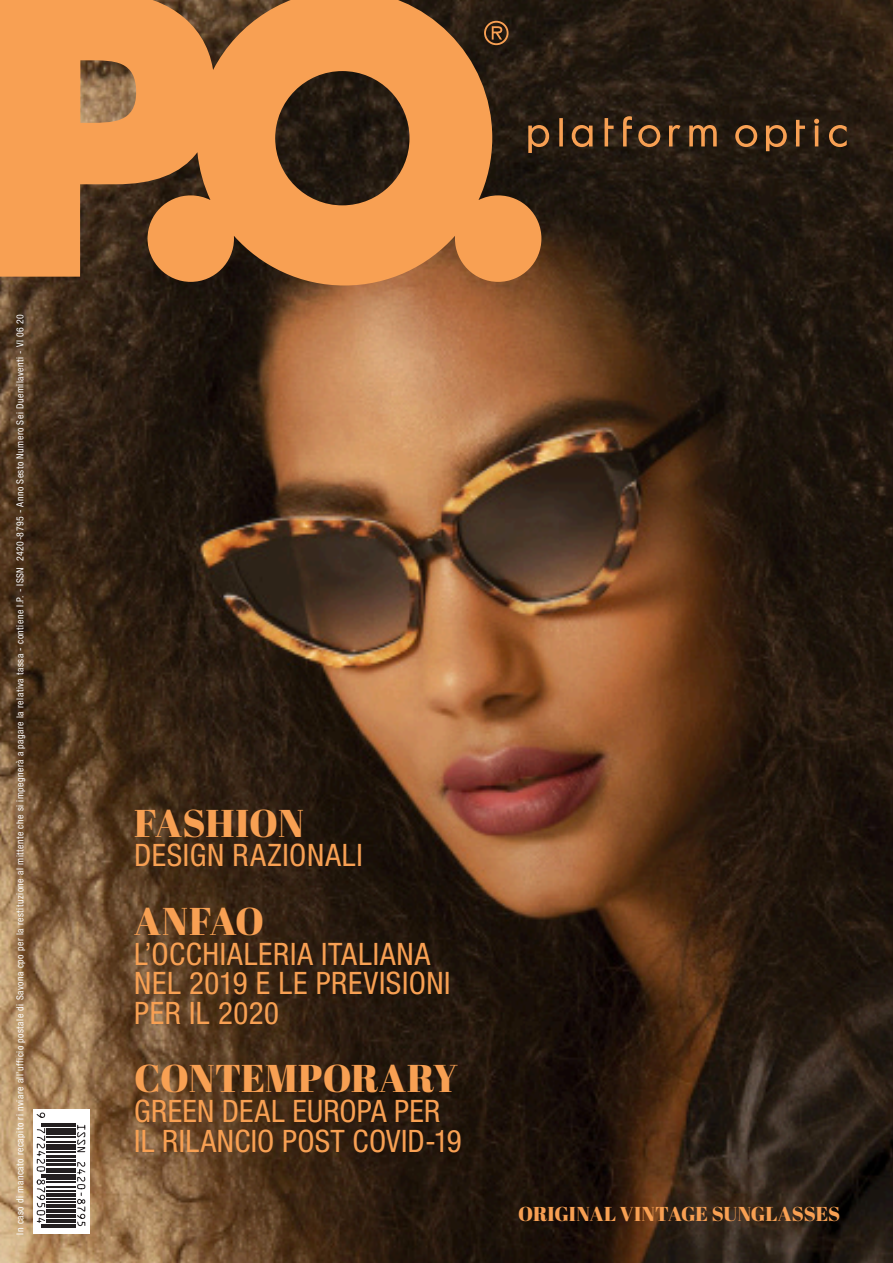
<style>
.page{position:relative;width:893px;height:1263px;background:#fff}
.page>*{position:absolute;margin:0;border:0;box-sizing:border-box;transform-origin:0 0}
.t1{font:38.7px "Abril Fatface";color:#f8a053}
.t2{font:condensed 30.9px/29.5px "Helvetica Neue LT Std";letter-spacing:.02em;color:#f8a053}
.t3{font:20.1px "Abril Fatface";color:#f8a053}
.t4{font:condensed 9.75px "Helvetica Neue LT Pro";letter-spacing:.05em;color:#fff}
</style>
<div class="page">
<img style="left:0;top:0;width:893px;height:1263px">
<div style="left:33px;top:1110px;width:52px;height:124px;background:#fff"></div>
<svg style="left:41px;top:1125px;width:14px;height:101px"></svg>
<hr style="left:41px;top:1123px;width:44px;height:2px;background:#231f20">
<hr style="left:41px;top:1126px;width:44px;height:1px;background:#231f20">
<hr style="left:46px;top:1128px;width:39px;height:3px;background:#231f20">
<hr style="left:46px;top:1132px;width:39px;height:2px;background:#231f20">
<hr style="left:46px;top:1137px;width:39px;height:1px;background:#231f20">
<hr style="left:46px;top:1141px;width:39px;height:1px;background:#231f20">
<hr style="left:46px;top:1144px;width:39px;height:2px;background:#231f20">
<hr style="left:46px;top:1148px;width:39px;height:2px;background:#231f20">
<hr style="left:46px;top:1151px;width:39px;height:1px;background:#231f20">
<hr style="left:46px;top:1155px;width:39px;height:2px;background:#231f20">
<hr style="left:46px;top:1160px;width:39px;height:2px;background:#231f20">
<hr style="left:46px;top:1163px;width:39px;height:2px;background:#231f20">
<hr style="left:46px;top:1168px;width:39px;height:3px;background:#231f20">
<hr style="left:46px;top:1172px;width:39px;height:1px;background:#231f20">
<hr style="left:41px;top:1174px;width:44px;height:1px;background:#231f20">
<hr style="left:41px;top:1176px;width:44px;height:1px;background:#231f20">
<hr style="left:46px;top:1178px;width:39px;height:1px;background:#231f20">
<hr style="left:46px;top:1182px;width:39px;height:1px;background:#231f20">
<hr style="left:46px;top:1186px;width:39px;height:1px;background:#231f20">
<hr style="left:46px;top:1190px;width:39px;height:1px;background:#231f20">
<hr style="left:46px;top:1194px;width:39px;height:3px;background:#231f20">
<hr style="left:46px;top:1198px;width:39px;height:1px;background:#231f20">
<hr style="left:46px;top:1201px;width:39px;height:1px;background:#231f20">
<hr style="left:46px;top:1205px;width:39px;height:3px;background:#231f20">
<hr style="left:46px;top:1209px;width:39px;height:3px;background:#231f20">
<hr style="left:46px;top:1214px;width:39px;height:2px;background:#231f20">
<hr style="left:46px;top:1217px;width:39px;height:1px;background:#231f20">
<hr style="left:46px;top:1219px;width:39px;height:3px;background:#231f20">
<hr style="left:41px;top:1224px;width:44px;height:1px;background:#231f20">
<hr style="left:41px;top:1226px;width:44px;height:2px;background:#231f20">
<svg style="left:36px;top:1112px;width:10px;height:111px"></svg>
<div style="left:55px;top:1110px;width:35px;height:124px;background:#fff"></div>
<hr style="left:55px;top:1123px;width:21px;height:2px;background:#231f20">
<hr style="left:55px;top:1226px;width:21px;height:2px;background:#231f20">
<svg style="left:55px;top:1124px;width:31px;height:102px"></svg>
<svg style="left:0;top:0;width:541px;height:285px;background:#bb7a41"></svg>
<svg style="left:484px;top:21px;width:25px;height:24px"></svg>
<svg style="left:528px;top:125px;width:21px;height:28px"></svg>
<svg style="left:559px;top:118px;width:4px;height:28px"></svg>
<svg style="left:572px;top:125px;width:21px;height:22px"></svg>
<svg style="left:605px;top:118px;width:9px;height:28px"></svg>
<svg style="left:623px;top:116px;width:9px;height:30px"></svg>
<svg style="left:638px;top:125px;width:22px;height:22px"></svg>
<svg style="left:669px;top:125px;width:11px;height:21px"></svg>
<svg style="left:689px;top:125px;width:28px;height:21px"></svg>
<svg style="left:735px;top:125px;width:22px;height:22px"></svg>
<svg style="left:766px;top:125px;width:21px;height:26px"></svg>
<svg style="left:796px;top:120px;width:9px;height:26px"></svg>
<svg style="left:814px;top:119px;width:5px;height:27px"></svg>
<svg style="left:829px;top:125px;width:18px;height:22px"></svg>
<p class="t4" style="left:15px;top:1235px;width:922px;rotate:-90deg">In caso di mancato recapito ri nviare all’ufficio postale di Savona cpo per la restituzione al mittente che si impegnerà a pagare la relativa tassa - contiene I.P. - ISSN 2420-8795 - Anno Sesto Numero Sei Duemilaventi - VI 06 20</p>
<h1 class="t1" style="left:134px;top:796px;width:171px">FASHION</h1>
<h2 class="t2" style="left:134px;top:840px;width:230px">DESIGN RAZIONALI</h2>
<h1 class="t1" style="left:134px;top:894px;width:131px">ANFAO</h1>
<h2 class="t2" style="left:134px;top:939px;width:318px">L’OCCHIALERIA ITALIANA<br>NEL 2019 E LE PREVISIONI<br>PER IL 2020</h2>
<h1 class="t1" style="left:134px;top:1051px;width:325px">CONTEMPORARY</h1>
<h2 class="t2" style="left:134px;top:1096px;width:329px">GREEN DEAL EUROPA PER<br>IL RILANCIO POST COVID-19</h2>
<h3 class="t3" style="left:518px;top:1199px;width:324px">ORIGINAL VINTAGE SUNGLASSES</h3>
</div>
